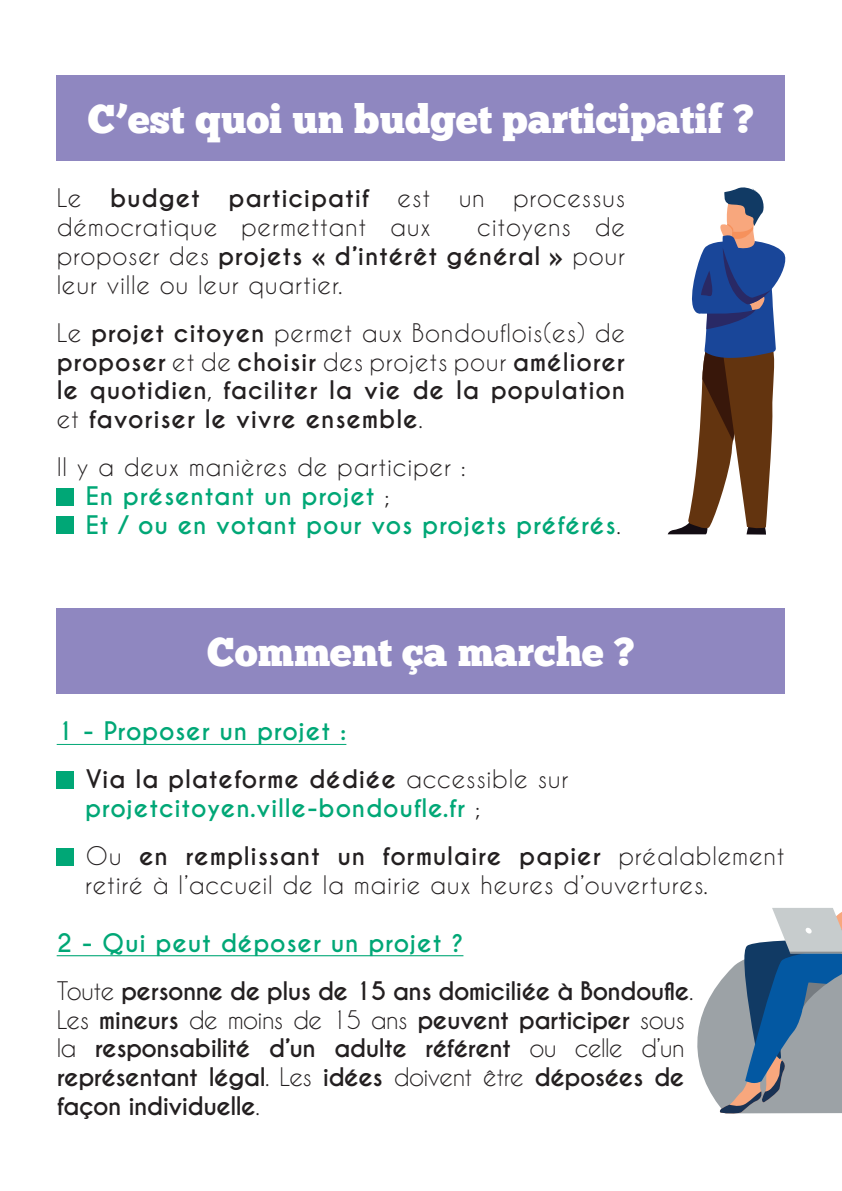
<style>
.page{position:relative;width:842px;height:1191px;background:#fff}
.page>*{position:absolute;margin:0;border:0;box-sizing:border-box;transform-origin:0 0}
.t1{font:40px "Chunk Five Ex";color:#fff}
.t2{font:700 24px/28.8px "Caviar Dreams";letter-spacing:-.025em;color:#231f20;text-align:justify}
.t3{font:24px/28.8px "Caviar Dreams";letter-spacing:.03em;color:#231f20}
.t4{font:700 24px "Caviar Dreams";letter-spacing:.03em;color:#00a776}
.t5{font:700 24px "Caviar Dreams";letter-spacing:.03em;color:#231f20}
.s1{font-weight:700}
.s2{font-weight:400}
.s3{font-weight:400;color:#231f20}
</style>
<div class="page">
<div style="left:57px;top:488px;width:17px;height:17px;background:#00a776"></div>
<div style="left:57px;top:517px;width:17px;height:17px;background:#00a776"></div>
<div style="left:57px;top:75px;width:728px;height:85px;background:#8f87c0"></div>
<hr style="left:57px;top:744px;width:289px;height:1px;background:#00a776">
<hr style="left:57px;top:955px;width:406px;height:1px;background:#00a776">
<div style="left:57px;top:771px;width:17px;height:17px;background:#00a776"></div>
<div style="left:57px;top:848px;width:17px;height:17px;background:#00a776"></div>
<div style="left:57px;top:608px;width:728px;height:85px;background:#8f87c0"></div>
<svg style="left:668px;top:187px;width:117px;height:347px"></svg>
<svg style="left:697px;top:908px;width:145px;height:206px"></svg>
<p class="t1" style="left:88px;top:89px;width:668px">C’est quoi un budget participatif ?</p>
<p class="t3" style="left:57px;top:183px;width:570px">Le <span class="s1">budget participatif</span> est un processus démocratique permettant aux</p>
<p class="t3" style="left:57px;top:212px;width:570px;text-align:justify;text-indent:420px">citoyens de proposer des <span class="s1">projets « d’intérêt général »</span> pour leur ville ou leur quartier.</p>
<p class="t2" style="left:57px;top:319px;width:570px"><span class="s2">Le</span> projet citoyen <span class="s2">permet aux Bondouflois(es) de </span>proposer <span class="s2">et de</span> choisir <span class="s2">des projets pour</span> améliorer le quotidien<span class="s2">,</span> faciliter la vie de la population <span class="s2">et</span> favoriser le vivre ensemble<span class="s2">.</span></p>
<p class="t3" style="left:57px;top:452px;width:411px">Il y a deux manières de participer :</p>
<p class="t4" style="left:86px;top:481px;width:306px">En présentant un projet <span class="s3">;</span></p>
<p class="t4" style="left:86px;top:510px;width:537px">Et / ou en votant pour vos projets préférés<span class="s3">.</span></p>
<p class="t1" style="left:207px;top:622px;width:429px">Comment ça marche ?</p>
<p class="t4" style="left:57px;top:717px;width:291px">1 - Proposer un projet :</p>
<p class="t5" style="left:86px;top:765px;width:484px">Via la plateforme dédiée <span class="s2">accessible sur</span></p>
<p class="t4" style="left:85px;top:793px;width:397px">projetcitoyen.ville-bondoufle.fr <span class="s3">;</span></p>
<p class="t3" style="left:85px;top:841px;width:701px">Ou <span class="s1">en remplissant un formulaire papier</span> préalablement retiré à l’accueil de la mairie aux heures d’ouvertures.</p>
<p class="t4" style="left:57px;top:928px;width:408px">2 - Qui peut déposer un projet ?</p>
<p class="t2" style="left:57px;top:977px;width:638px;text-align:left"><span class="s2">Toute</span> personne de plus de 15 ans domiciliée à Bondoufle<span class="s2">.<br>Les</span> mineurs <span class="s2">de moins de 15 ans</span> peuvent participer <span class="s2">sous la</span> responsabilité d’un adulte référent <span class="s2">ou celle d’un </span>représentant légal<span class="s2">. Les</span> idées <span class="s2">doivent être</span> déposées de façon individuelle<span class="s2">.</span></p>
</div>
